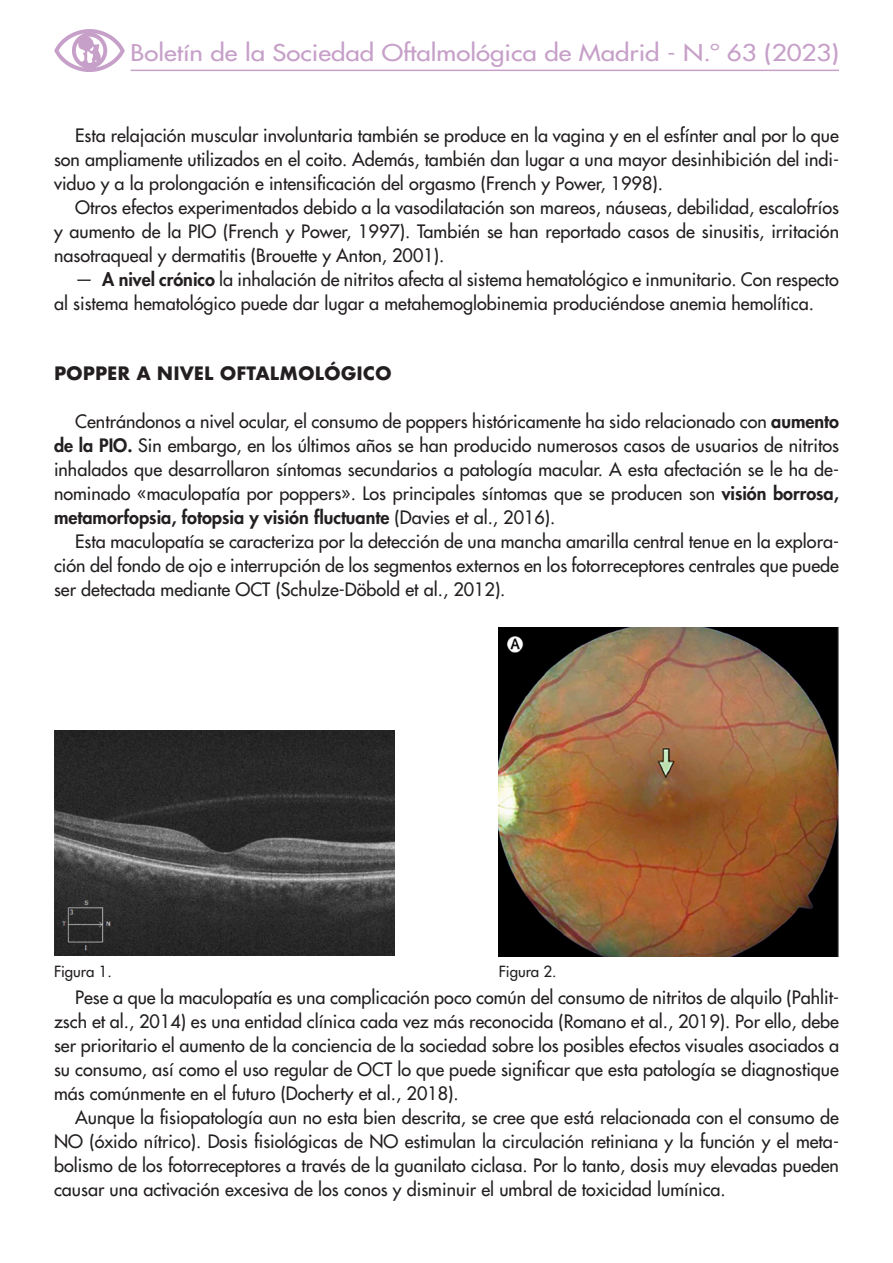
<style>
.page{position:relative;width:893px;height:1263px;background:#fff}
.page>*{position:absolute;margin:0;border:0;box-sizing:border-box;transform-origin:0 0}
.t1{font:500 22.5px "Futura Std";color:#c7a0c9;scale:1.15 1}
._05-TEXTO{font:500 18px/24px "Futura Std";color:#231f20;text-align:justify}
._06-ladillo{font:700 18px "Futura";color:#231f20}
._07-pie_de_foto{font:500 15px "Futura Std";color:#231f20}
.s1{font-weight:800}
</style>
<div class="page">
<img style="left:54px;top:29px;width:71px;height:42px">
<hr style="left:131px;top:70px;width:708px;height:1px;background:#c7a0c9">
<img style="left:54px;top:730px;width:340px;height:226px">
<img style="left:499px;top:627px;width:340px;height:329px">
<p class="t1" style="left:131px;top:39px;width:618px">Boletín de la Sociedad Oftalmológica de Madrid - N.º 63 (2023)</p>
<p class="_05-TEXTO" style="left:54px;top:124px;width:786px;text-indent:21px">Esta relajación muscular involuntaria también se produce en la vagina y en el esfínter anal por lo que son ampliamente utilizados en el coito. Además, también dan lugar a una mayor desinhibición del indi&shy;viduo y a la prolongación e intensificación del orgasmo (French y Power, 1998).</p>
<p class="_05-TEXTO" style="left:54px;top:196px;width:787px;text-indent:21px">Otros efectos experimentados debido a la vasodilatación son mareos, náuseas, debilidad, escalofríos y aumento de la PIO (French y Power, 1997). También se han reportado casos de sinusitis, irritación nasotraqueal y dermatitis (Brouette y Anton, 2001).</p>
<p class="_05-TEXTO" style="left:54px;top:268px;width:786px;text-indent:21px">— <span class="s1">A nivel crónico</span> la inhalación de nitritos afecta al sistema hematológico e inmunitario. Con respecto al sistema hematológico puede dar lugar a metahemoglobinemia produciéndose anemia hemolítica.</p>
<p class="_06-ladillo" style="left:54px;top:360px;width:339px">POPPER A NIVEL OFTALMOLÓGICO</p>
<p class="_05-TEXTO" style="left:54px;top:409px;width:786px;text-indent:21px">Centrándonos a nivel ocular, el consumo de poppers históricamente ha sido relacionado con <span class="s1">aumento de la PIO.</span> Sin embargo, en los últimos años se han producido numerosos casos de usuarios de nitritos inhalados que desarrollaron síntomas secundarios a patología macular. A esta afectación se le ha de&shy;nominado «maculopatía por poppers». Los principales síntomas que se producen son <span class="s1">visión borrosa, metamorfopsia, fotopsia y visión fluctuante</span> (Davies et al., 2016).</p>
<p class="_05-TEXTO" style="left:54px;top:529px;width:786px;text-indent:21px">Esta maculopatía se caracteriza por la detección de una mancha amarilla central tenue en la explora&shy;ción del fondo de ojo e interrupción de los segmentos externos en los fotorreceptores centrales que puede ser detectada mediante OCT (Schulze-Döbold et al., 2012).</p>
<p class="_07-pie_de_foto" style="left:54px;top:962px;width:59px">Figura 1.</p>
<p class="_07-pie_de_foto" style="left:499px;top:962px;width:59px">Figura 2.</p>
<p class="_05-TEXTO" style="left:54px;top:985px;width:786px;text-indent:21px">Pese a que la maculopatía es una complicación poco común del consumo de nitritos de alquilo (Pahlit&shy;zsch et al., 2014) es una entidad clínica cada vez más reconocida (Romano et al., 2019). Por ello, debe ser prioritario el aumento de la conciencia de la sociedad sobre los posibles efectos visuales asociados a su consumo, así como el uso regular de OCT lo que puede significar que esta patología se diagnostique más comúnmente en el futuro (Docherty et al., 2018).</p>
<p class="_05-TEXTO" style="left:54px;top:1105px;width:786px;text-indent:21px">Aunque la fisiopatología aun no esta bien descrita, se cree que está relacionada con el consumo de NO (óxido nítrico). Dosis fisiológicas de NO estimulan la circulación retiniana y la función y el meta&shy;bolismo de los fotorreceptores a través de la guanilato ciclasa. Por lo tanto, dosis muy elevadas pueden causar una activación excesiva de los conos y disminuir el umbral de toxicidad lumínica.</p>
</div>
